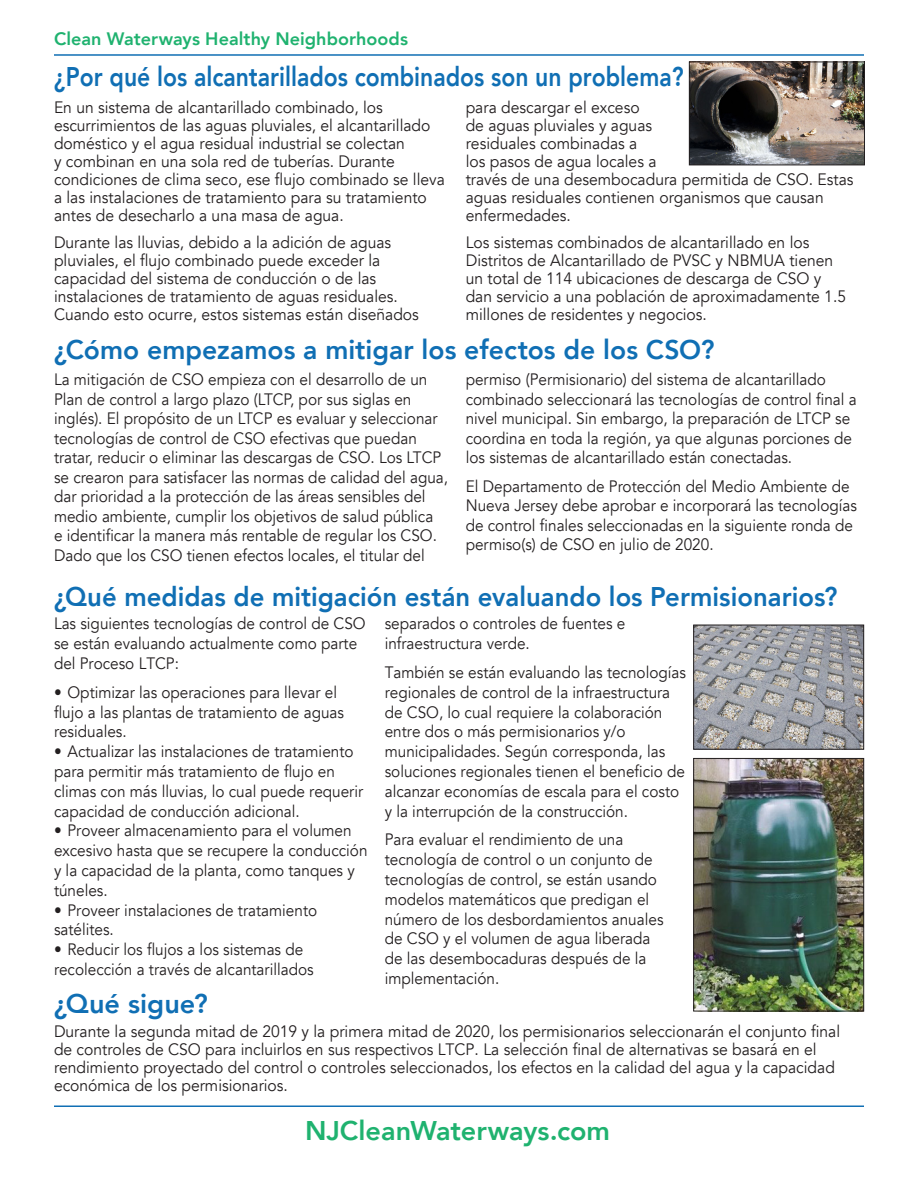
<style>
.page{position:relative;width:918px;height:1188px;background:#fff}
.page>*{position:absolute;margin:0;border:0;box-sizing:border-box;transform-origin:0 0}
.t1{font:800 27px "Avenir";color:#106fb4;scale:.95 1}
.t2{font:800 27px "Avenir";color:#106fb4}
.t3{font:800 27px "Avenir";color:#106fb4;scale:.85 1}
.t4{font:800 27px "Avenir";color:#1fb26f}
.t5{font:800 18px "Avenir";letter-spacing:.005em;color:#1fb26f}
.t6{font:16.5px/19.8px "Avenir";color:#231f20;scale:.93 1}
.t7{font:16.5px/18px "Avenir";color:#231f20;scale:.95 1}
</style>
<div class="page">
<hr style="left:54px;top:1106px;width:810px;height:1px;background:#106fb4">
<hr style="left:54px;top:54px;width:810px;height:2px;background:#106fb4">
<svg style="left:693px;top:624px;width:171px;height:126px;background:#9c9da0"></svg>
<img style="left:693px;top:758px;width:171px;height:254px">
<img style="left:689px;top:61px;width:176px;height:105px">
<p class="t5" style="left:54px;top:24px;width:356px">Clean Waterways Healthy Neighborhoods</p>
<p class="t3" style="left:54px;top:56px;width:742px">¿Por qué los alcantarillados combinados son un problema?</p>
<p class="t7" style="left:54px;top:98px;width:413px">En un sistema de alcantarillado combinado, los escurrimientos de las aguas pluviales, el alcantarillado doméstico y el agua residual industrial se colectan<br>y combinan en una sola red de tuberías. Durante condiciones de clima seco, ese flujo combinado se lleva a las instalaciones de tratamiento para su tratamiento antes de desecharlo a una masa de agua.</p>
<p class="t7" style="left:54px;top:233px;width:386px">Durante las lluvias, debido a la adición de aguas pluviales, el flujo combinado puede exceder la capacidad del sistema de conducción o de las instalaciones de tratamiento de aguas residuales.<br>Cuando esto ocurre, estos sistemas están diseñados</p>
<p class="t7" style="left:466px;top:98px;width:410px">para descargar el exceso<br>de aguas pluviales y aguas<br>residuales combinadas a<br>los pasos de agua locales a<br>través de una desembocadura permitida de CSO. Estas aguas residuales contienen organismos que causan enfermedades.</p>
<p class="t7" style="left:466px;top:233px;width:402px">Los sistemas combinados de alcantarillado en los Distritos de Alcantarillado de PVSC y NBMUA tienen un total de 114 ubicaciones de descarga de CSO y dan servicio a una población de aproximadamente 1.5 millones de residentes y negocios.</p>
<p class="t2" style="left:54px;top:329px;width:662px">¿Cómo empezamos a mitigar los efectos de los CSO?</p>
<p class="t6" style="left:54px;top:370px;width:425px">La mitigación de CSO empieza con el desarrollo de un Plan de control a largo plazo (LTCP, por sus siglas en inglés). El propósito de un LTCP es evaluar y seleccionar tecnologías de control de CSO efectivas que puedan tratar, reducir o eliminar las descargas de CSO. Los LTCP se crearon para satisfacer las normas de calidad del agua, dar prioridad a la protección de las áreas sensibles del medio ambiente, cumplir los objetivos de salud pública<br>e identificar la manera más rentable de regular los CSO.<br>Dado que los CSO tienen efectos locales, el titular del</p>
<p class="t6" style="left:466px;top:370px;width:422px">permiso (Permisionario) del sistema de alcantarillado combinado seleccionará las tecnologías de control final a nivel municipal. Sin embargo, la preparación de LTCP se coordina en toda la región, ya que algunas porciones de los sistemas de alcantarillado están conectadas.</p>
<p class="t6" style="left:466px;top:477px;width:422px">El Departamento de Protección del Medio Ambiente de Nueva Jersey debe aprobar e incorporará las tecnologías de control finales seleccionadas en la siguiente ronda de permiso(s) de CSO en julio de 2020.</p>
<p class="t1" style="left:54px;top:575px;width:826px">¿Qué medidas de mitigación están evaluando los Permisionarios?</p>
<p class="t6" style="left:54px;top:614px;width:337px">Las siguientes tecnologías de control de CSO se están evaluando actualmente como parte del Proceso LTCP:</p>
<p class="t6" style="left:54px;top:682px;width:313px">• Optimizar las operaciones para llevar el flujo a las plantas de tratamiento de aguas residuales.</p>
<p class="t6" style="left:54px;top:742px;width:334px">• Actualizar las instalaciones de tratamiento para permitir más tratamiento de flujo en climas con más lluvias, lo cual puede requerir capacidad de conducción adicional.</p>
<p class="t6" style="left:54px;top:821px;width:339px">• Proveer almacenamiento para el volumen excesivo hasta que se recupere la conducción y la capacidad de la planta, como tanques y túneles.</p>
<p class="t6" style="left:54px;top:900px;width:285px">• Proveer instalaciones de tratamiento satélites.</p>
<p class="t6" style="left:54px;top:940px;width:281px">• Reducir los flujos a los sistemas de recolección a través de alcantarillados</p>
<p class="t6" style="left:385px;top:614px;width:260px">separados o controles de fuentes e infraestructura verde.</p>
<p class="t6" style="left:385px;top:663px;width:325px">También se están evaluando las tecnologías regionales de control de la infraestructura de CSO, lo cual requiere la colaboración entre dos o más permisionarios y/o municipalidades. Según corresponda, las soluciones regionales tienen el beneficio de alcanzar economías de escala para el costo y la interrupción de la construcción.</p>
<p class="t6" style="left:385px;top:830px;width:301px">Para evaluar el rendimiento de una tecnología de control o un conjunto de tecnologías de control, se están usando modelos matemáticos que predigan el número de los desbordamientos anuales de CSO y el volumen de agua liberada de las desembocaduras después de la implementación.</p>
<p class="t2" style="left:54px;top:983px;width:155px">¿Qué sigue?</p>
<p class="t7" style="left:54px;top:1023px;width:829px">Durante la segunda mitad de 2019 y la primera mitad de 2020, los permisionarios seleccionarán el conjunto final de controles de CSO para incluirlos en sus respectivos LTCP. La selección final de alternativas se basará en el rendimiento proyectado del control o controles seleccionados, los efectos en la calidad del agua y la capacidad económica de los permisionarios.</p>
<h1 class="t4" style="left:305px;top:1110px;width:306px">NJCleanWaterways.com</h1>
</div>
